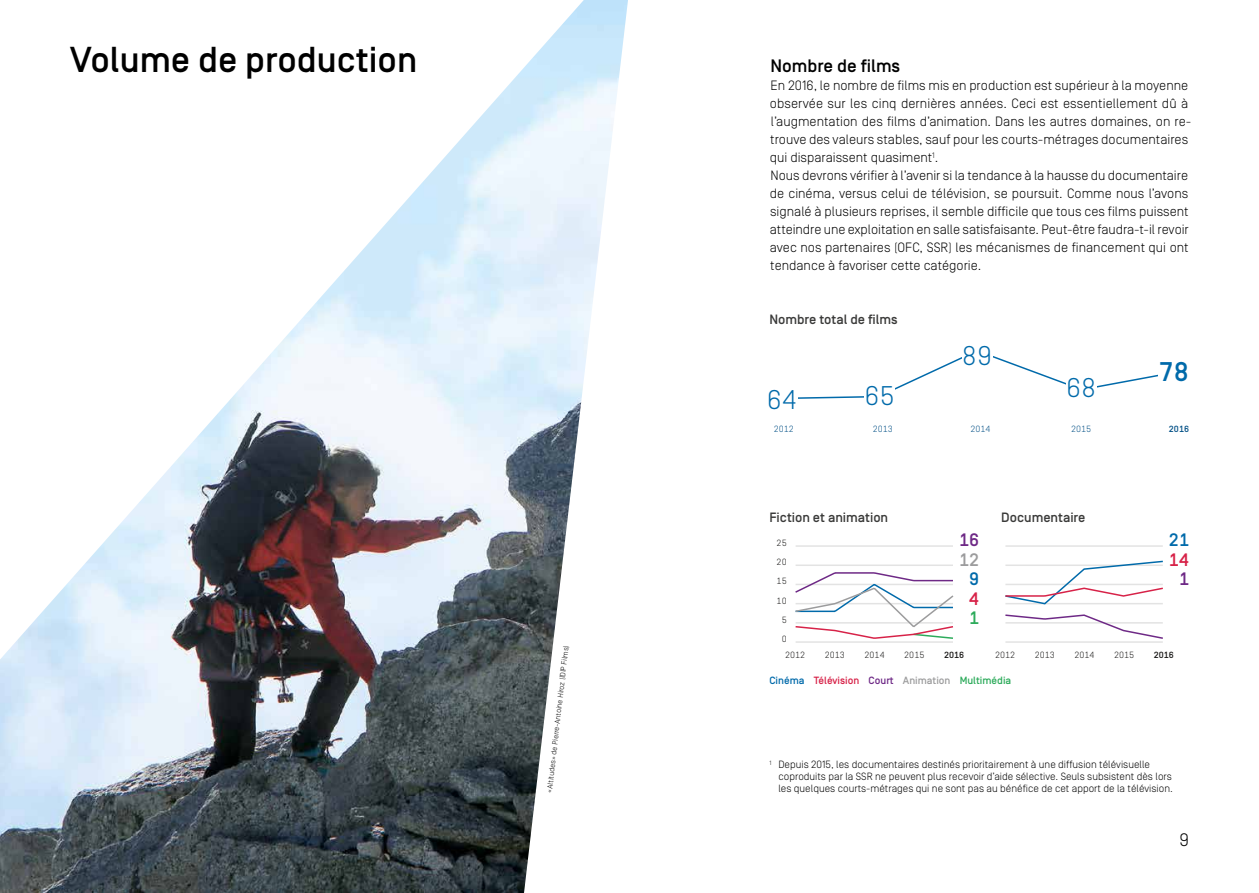
<style>
.page{position:relative;width:1259px;height:893px;background:#fff}
.page>*{position:absolute;margin:0;border:0;box-sizing:border-box;transform-origin:0 0}
.t1{font:500 36px "Simplon Norm";color:#000}
.t2{font:300 27px "Simplon Norm";color:#006aaa}
.t3{font:500 27px "Simplon Norm";color:#006aaa}
.t4{font:500 18px "Simplon Norm";color:#000}
.t5{font:500 18px "Simplon Norm";color:#6e2986}
.t6{font:500 18px "Simplon Norm";color:#006aaa}
.t7{font:500 18px "Simplon Norm";color:#d72248}
.t8{font:500 18px "Simplon Norm";color:#9c9c9d}
.t9{font:300 18px "Simplon Norm";color:#000}
.t10{font:500 18px "Simplon Norm";color:#2dab5b}
.t11{font:300 13.5px/18px "Simplon Norm";color:#000}
.t12{font:500 13.5px "Simplon Norm";color:#3a3a39}
.t13{font:300 10.5px/12px "Simplon Norm";color:#000}
.t14{font:500 10.5px "Simplon Norm";color:#d72248}
.t15{font:300 9px "Simplon Norm";color:#181716}
.t16{font:300 9px "Simplon Norm";color:#004f85}
.t17{font:500 9px "Simplon Norm";color:#181716}
.t18{font:500 9px "Simplon Norm";color:#004f85}
.t19{font:300 7.5px "Simplon Norm";color:#000}
.s1{color:#006aaa}
.s2{color:#6e2986}
.s3{color:#9c9c9d}
.s4{color:#2dab5b}
</style>
<div class="page">
<svg style="left:798px;top:356px;width:360px;height:43px"></svg>
<div style="left:864px;top:384px;width:30px;height:21px;background:#fff"></div>
<div style="left:962px;top:343px;width:30px;height:22px;background:#fff"></div>
<div style="left:1066px;top:375px;width:30px;height:22px;background:#fff"></div>
<img style="left:0;top:0;width:628px;height:893px">
<hr style="left:795px;top:641px;width:158px;height:2px;background:#e3e3e3">
<hr style="left:795px;top:545px;width:158px;height:2px;background:#e3e3e3">
<hr style="left:795px;top:564px;width:158px;height:2px;background:#e3e3e3">
<svg style="left:795px;top:572px;width:159px;height:67px"></svg>
<hr style="left:1005px;top:641px;width:157px;height:2px;background:#e3e3e3">
<hr style="left:1005px;top:545px;width:157px;height:2px;background:#e3e3e3">
<svg style="left:1005px;top:560px;width:158px;height:45px"></svg>
<svg style="left:1005px;top:614px;width:158px;height:25px"></svg>
<h1 class="t1" style="left:70px;top:41px;width:349px">Volume de production</h1>
<p class="t19" style="left:546px;top:792px;width:150px;rotate:-84deg">«Altitudes» de Pierre-Antoine Hiroz (IDIP Films)</p>
<h3 class="t4" style="left:770px;top:56px;width:131px">Nombre de films</h3>
<p class="t11" style="left:770px;top:77px;width:423px">En 2016, le nombre de films mis en production est supérieur à la moyenne observée sur les cinq dernières années. Ceci est essentiellement dû à l’augmentation des films d’animation. Dans les autres domaines, on re&shy;trouve des valeurs stables, sauf pour les courts-métrages documentaires qui disparaissent quasiment<sup>1</sup>.<br>Nous devrons vérifier à l’avenir si la tendance à la hausse du documentaire de cinéma, versus celui de télévision, se poursuit. Comme nous l’avons signalé à plusieurs reprises, il semble difficile que tous ces films puissent atteindre une exploitation en salle satisfaisante. Peut-être faudra-t-il revoir avec nos partenaires (OFC, SSR) les mécanismes de financement qui ont tendance à favoriser cette catégorie.</p>
<p class="t12" style="left:769px;top:312px;width:130px">Nombre total de films</p>
<h2 class="t2" style="left:767px;top:385px;width:32px">64</h2>
<h2 class="t2" style="left:864px;top:382px;width:32px">65</h2>
<h2 class="t2" style="left:962px;top:341px;width:32px">89</h2>
<h2 class="t2" style="left:1066px;top:374px;width:32px">68</h2>
<h2 class="t3" style="left:1159px;top:357px;width:32px">78</h2>
<p class="t16" style="left:774px;top:424px;width:22px">2012</p>
<p class="t16" style="left:872px;top:424px;width:22px">2013</p>
<p class="t16" style="left:970px;top:424px;width:22px">2014</p>
<p class="t16" style="left:1071px;top:424px;width:22px">2015</p>
<p class="t18" style="left:1169px;top:424px;width:22px">2016</p>
<p class="t12" style="left:769px;top:510px;width:120px">Fiction et animation</p>
<p class="t12" style="left:1001px;top:510px;width:86px">Documentaire</p>
<p class="t15" style="left:776px;top:538px;width:12px">25</p>
<p class="t15" style="left:776px;top:557px;width:12px">20</p>
<p class="t15" style="left:776px;top:577px;width:12px">15</p>
<p class="t15" style="left:776px;top:596px;width:12px">10</p>
<p class="t15" style="left:781px;top:615px;width:7px">5</p>
<p class="t15" style="left:781px;top:634px;width:7px">0</p>
<h3 class="t5" style="left:959px;top:530px;width:22px">16</h3>
<h3 class="t6" style="left:969px;top:569px;width:12px">9</h3>
<h3 class="t7" style="left:969px;top:589px;width:12px">4</h3>
<h3 class="t10" style="left:969px;top:609px;width:12px">1</h3>
<h3 class="t8" style="left:959px;top:550px;width:22px">12</h3>
<h3 class="t6" style="left:1169px;top:530px;width:22px">21</h3>
<h3 class="t5" style="left:1179px;top:569px;width:12px">1</h3>
<h3 class="t7" style="left:1169px;top:550px;width:22px">14</h3>
<p class="t15" style="left:785px;top:650px;width:22px">2012</p>
<p class="t15" style="left:825px;top:650px;width:22px">2013</p>
<p class="t15" style="left:864px;top:650px;width:22px">2014</p>
<p class="t15" style="left:904px;top:650px;width:22px">2015</p>
<p class="t17" style="left:944px;top:650px;width:22px">2016</p>
<p class="t15" style="left:995px;top:650px;width:22px">2012</p>
<p class="t15" style="left:1034px;top:650px;width:22px">2013</p>
<p class="t15" style="left:1074px;top:650px;width:22px">2014</p>
<p class="t15" style="left:1114px;top:650px;width:22px">2015</p>
<p class="t17" style="left:1153px;top:650px;width:22px">2016</p>
<p class="t14" style="left:769px;top:675px;width:243px"><span class="s1">Cinéma</span> Télévision <span class="s2">Court</span> <span class="s3">Animation</span> <span class="s4">Multimédia</span></p>
<p class="t13" style="left:778px;top:759px;width:396px;text-indent:-9px"><sup>1</sup> Depuis 2015, les documentaires destinés prioritairement à une diffusion télévisuelle coproduits par la SSR ne peuvent plus recevoir d’aide sélective. Seuls subsistent dès lors les quelques courts-métrages qui ne sont pas au bénéfice de cet apport de la télévision.</p>
<h3 class="t9" style="left:1179px;top:830px;width:11px">9</h3>
</div>
